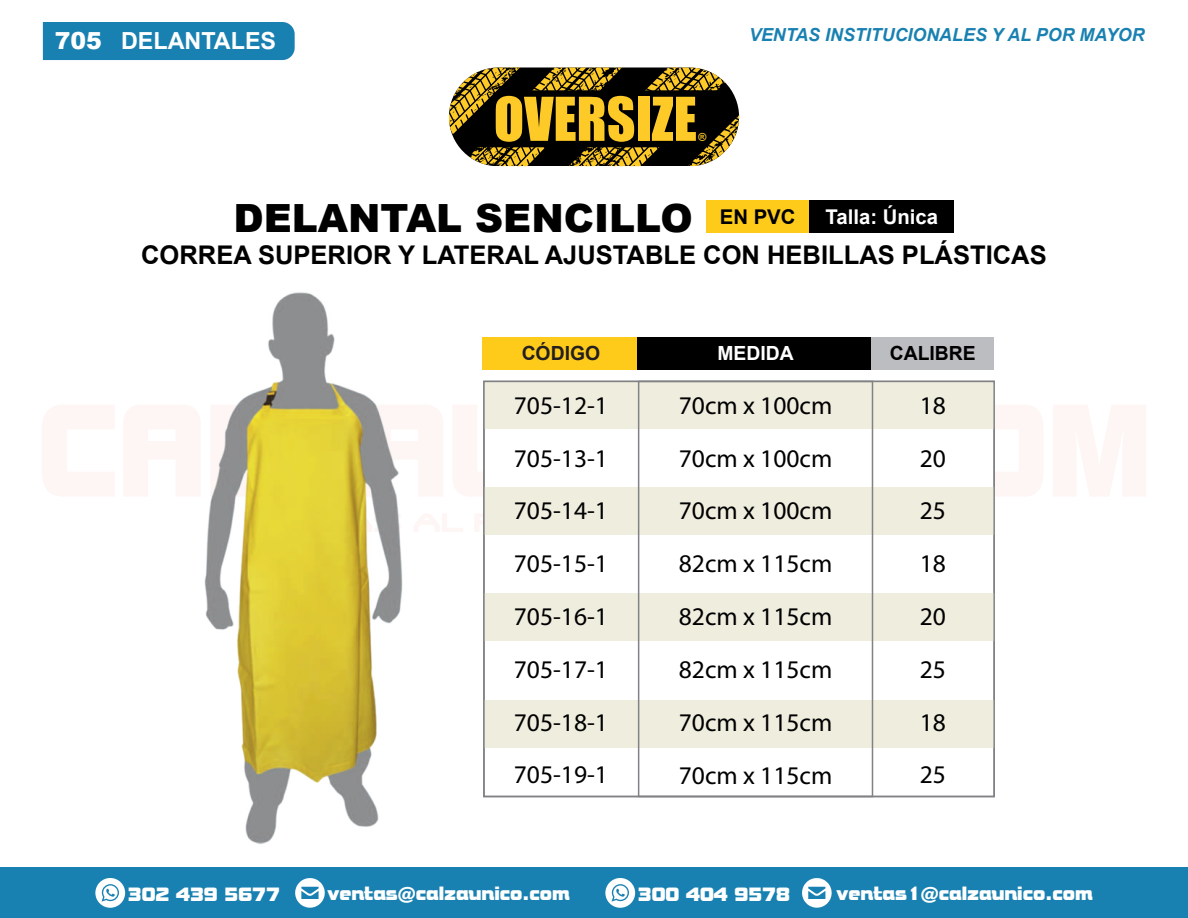
<style>
.page{position:relative;width:1188px;height:918px;background:#fff}
.page>*{position:absolute;margin:0;border:0;box-sizing:border-box;transform-origin:0 0}
.t1{font:900 38.85px "Arial";color:#000001}
.t2{font:700 25.8px "Arial";color:#000001}
.t3{font:25.5px/52.8px "Myriad Pro";color:#000001;text-align:justify}
.t4{font:700 23.55px "Arial";color:#fff}
.t5{font:700 20.4px "Arial";color:#fff}
.t6{font:700 19.5px "Arial";color:#000001}
.t7{font:700 19.5px "Arial";color:#231f20}
.t8{font:700 19.5px "Arial";color:#fff}
.t9{font:18px "Bolt Bold IT Cby BT";color:#fff}
.t10{font:italic 700 18px "Arial";color:#1981b1}
.t11{font:10.95px "Impact";color:#feca28}
.s1{font-weight:900}
</style>
<div class="page">
<div style="left:43px;top:22px;width:252px;height:38px;background:#1981b1"></div>
<div style="left:0;top:868px;width:1188px;height:50px;background:#1981b1"></div>
<svg style="left:42px;top:405px;width:72px;height:91px"></svg>
<svg style="left:124px;top:405px;width:70px;height:91px"></svg>
<svg style="left:413px;top:405px;width:30px;height:91px"></svg>
<svg style="left:453px;top:405px;width:30px;height:91px"></svg>
<svg style="left:995px;top:405px;width:48px;height:91px"></svg>
<svg style="left:1053px;top:405px;width:93px;height:91px"></svg>
<svg style="left:475px;top:514px;width:8px;height:18px"></svg>
<svg style="left:414px;top:514px;width:49px;height:18px"></svg>
<svg style="left:802px;top:878px;width:30px;height:30px"></svg>
<svg style="left:605px;top:878px;width:30px;height:30px"></svg>
<svg style="left:295px;top:878px;width:30px;height:30px"></svg>
<svg style="left:95px;top:878px;width:30px;height:30px"></svg>
<div style="left:706px;top:200px;width:103px;height:33px;background:#fecb1b"></div>
<div style="left:809px;top:200px;width:145px;height:33px;background:#000001"></div>
<img style="left:194px;top:292px;width:219px;height:552px">
<div style="left:484px;top:381px;width:510px;height:48px;background:#efeddd"></div>
<div style="left:484px;top:487px;width:510px;height:48px;background:#efeddd"></div>
<div style="left:484px;top:594px;width:510px;height:47px;background:#efeddd"></div>
<div style="left:484px;top:700px;width:510px;height:47px;background:#efeddd"></div>
<div style="left:482px;top:337px;width:156px;height:33px;background:#fecb1b"></div>
<div style="left:638px;top:337px;width:233px;height:33px;background:#000001"></div>
<div style="left:871px;top:337px;width:123px;height:33px;background:#bcbdc0"></div>
<svg style="left:449px;top:67px;width:290px;height:99px;background:#786323"></svg>
<p class="t4" style="left:55px;top:32px;width:223px"><span class="s1">705</span> DELANTALES</p>
<p class="t11" style="left:698px;top:131px;width:10px">Æ</p>
<p class="t10" style="left:749px;top:24px;width:397px">VENTAS INSTITUCIONALES Y AL POR MAYOR</p>
<h1 class="t1" style="left:234px;top:196px;width:563px">DELANTAL SENCILLO <sup>EN</sup> <sup>PVC</sup></h1>
<p class="t5" style="left:826px;top:209px;width:114px">Talla: ⁄nica</p>
<p class="t2" style="left:141px;top:246px;width:907px">CORREA SUPERIOR Y LATERAL AJUSTABLE CON HEBILLAS PL£STICAS</p>
<p class="t7" style="left:522px;top:346px;width:80px">C”DIGO</p>
<p class="t8" style="left:717px;top:346px;width:78px">MEDIDA</p>
<p class="t6" style="left:890px;top:346px;width:87px">CALIBRE</p>
<p class="t3" style="left:514px;top:381px;width:96px">705-12-1<br>705-13-1<br>705-14-1<br>705-15-1<br>705-16-1<br>705-17-1<br>705-18-1<br>705-19-1</p>
<p class="t3" style="left:920px;top:381px;width:28px">18<br>20<br>25<br>18<br>20<br>25<br>18<br>25</p>
<p class="t3" style="left:679px;top:381px;width:155px">70cm x 100cm 70cm x 100cm 70cm x 100cm 82cm x 115cm 82cm x 115cm 82cm x 115cm 70cm x 115cm 70cm x 115cm</p>
<p class="t9" style="left:128px;top:887px;width:154px">302 439 5677</p>
<p class="t9" style="left:327px;top:887px;width:244px">ventas@calzaunico.com</p>
<p class="t9" style="left:638px;top:887px;width:154px">300 404 9578</p>
<p class="t9" style="left:837px;top:887px;width:257px">ventas1@calzaunico.com</p>
</div>
